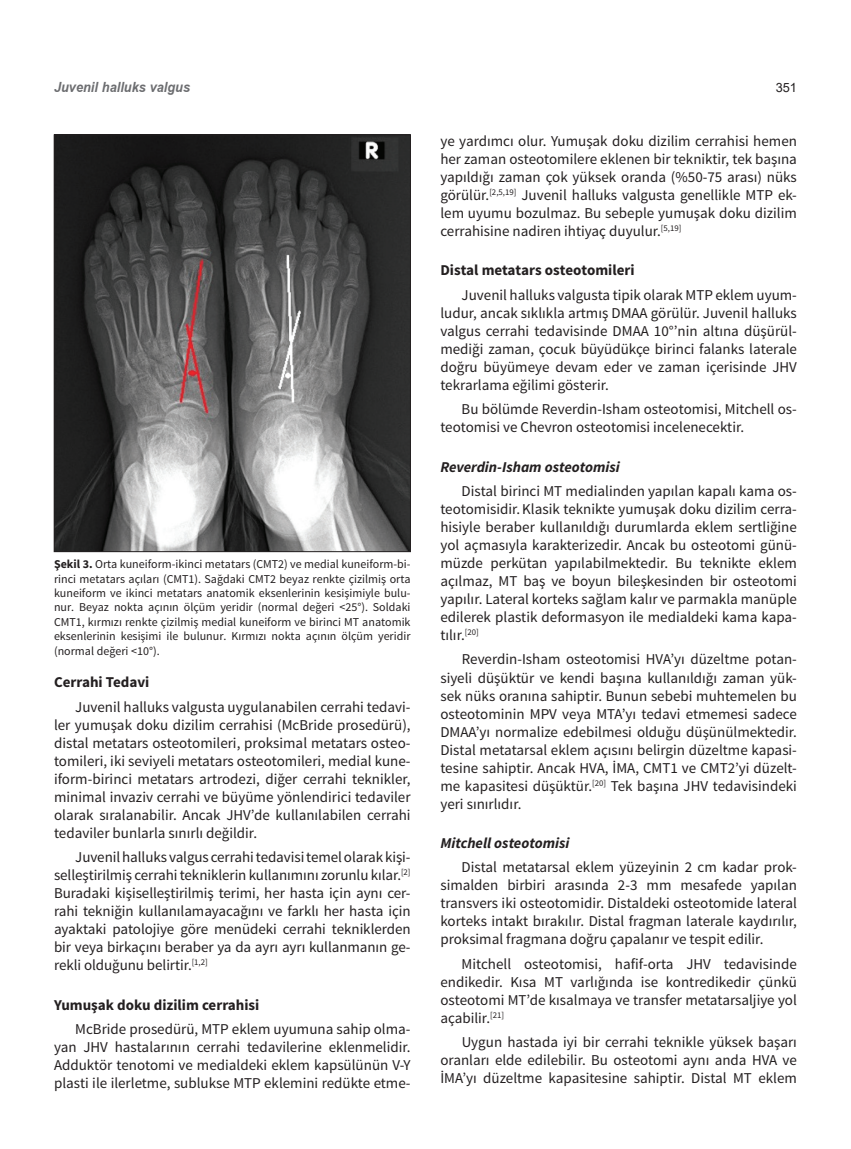
<style>
.page{position:relative;width:851px;height:1149px;background:#fff}
.page>*{position:absolute;margin:0;border:0;box-sizing:border-box;transform-origin:0 0}
.t1{font:15px/18px "Source Sans Pro";color:#231f20;text-align:justify}
.t2{font:700 15px "Source Sans Pro";color:#231f20}
.t3{font:italic 700 15px "Source Sans Pro";color:#231f20}
.t4{font:italic 700 14.1px "TR Arial";color:#6c6d70;scale:.91 1}
.t5{font:12.75px "Arial";color:#231f20}
.t6{font:12px/14.4px "Source Sans Pro";color:#231f20;text-align:justify}
.s1{font-weight:700}
</style>
<div class="page">
<img style="left:56px;top:137px;width:352px;height:412px">
<div style="left:54px;top:135px;width:356px;height:416px;border:1px solid #231f20"></div>
<p class="t4" style="left:54px;top:77px;width:151px">Juvenil halluks valgus</p>
<p class="t5" style="left:775px;top:79px;width:23px">351</p>
<p class="t6" style="left:54px;top:557px;width:358px"><span class="s1">Şekil 3.</span> Orta kuneiform-ikinci metatars (CMT2) ve medial kuneiform-bi&shy;rinci metatars açıları (CMT1). Sağdaki CMT2 beyaz renkte çizilmiş orta kuneiform ve ikinci metatars anatomik eksenlerinin kesişimiyle bulu&shy;nur. Beyaz nokta açının ölçüm yeridir (normal değeri &lt;25°). Soldaki CMT1, kırmızı renkte çizilmiş medial kuneiform ve birinci MT anatomik eksenlerinin kesişimi ile bulunur. Kırmızı nokta açının ölçüm yeridir (normal değeri &lt;10°).</p>
<p class="t2" style="left:54px;top:672px;width:97px">Cerrahi Tedavi</p>
<p class="t1" style="left:54px;top:697px;width:358px;text-indent:21px">Juvenil halluks valgusta uygulanabilen cerrahi tedavi&shy;ler yumuşak doku dizilim cerrahisi (McBride prosedürü), distal metatars osteotomileri, proksimal metatars osteo&shy;tomileri, iki seviyeli metatars osteotomileri, medial kune&shy;iform-birinci metatars artrodezi, diğer cerrahi teknikler, minimal invaziv cerrahi ve büyüme yönlendirici tedaviler olarak sıralanabilir. Ancak JHV’de kullanılabilen cerrahi tedaviler bunlarla sınırlı değildir.</p>
<p class="t1" style="left:54px;top:848px;width:358px;text-indent:21px">Juvenil halluks valgus cerrahi tedavisi temel olarak kişi&shy;selleştirilmiş cerrahi tekniklerin kullanımını zorunlu kılar.<sup>[2] </sup>Buradaki kişiselleştirilmiş terimi, her hasta için aynı cer&shy;rahi tekniğin kullanılamayacağını ve farklı her hasta için ayaktaki patolojiye göre menüdeki cerrahi tekniklerden bir veya birkaçını beraber ya da ayrı ayrı kullanmanın ge&shy;rekli olduğunu belirtir.<sup>[1,2]</sup></p>
<p class="t2" style="left:54px;top:994px;width:207px">Yumuşak doku dizilim cerrahisi</p>
<p class="t1" style="left:54px;top:1019px;width:358px;text-indent:21px">McBride prosedürü, MTP eklem uyumuna sahip olma&shy;yan JHV hastalarının cerrahi tedavilerine eklenmelidir.<br>Adduktör tenotomi ve medialdeki eklem kapsülünün V-Y plasti ile ilerletme, sublukse MTP eklemini redükte etme-</p>
<p class="t1" style="left:440px;top:132px;width:358px">ye yardımcı olur. Yumuşak doku dizilim cerrahisi hemen her zaman osteotomilere eklenen bir tekniktir, tek başına yapıldığı zaman çok yüksek oranda (%50-75 arası) nüks görülür.<sup>[2,5,19]</sup> Juvenil halluks valgusta genellikle MTP ek&shy;lem uyumu bozulmaz. Bu sebeple yumuşak doku dizilim cerrahisine nadiren ihtiyaç duyulur.<sup>[5,19]</sup></p>
<p class="t2" style="left:440px;top:261px;width:196px">Distal metatars osteotomileri</p>
<p class="t1" style="left:440px;top:286px;width:358px;text-indent:21px">Juvenil halluks valgusta tipik olarak MTP eklem uyum&shy;ludur, ancak sıklıkla artmış DMAA görülür. Juvenil halluks valgus cerrahi tedavisinde DMAA 10°’nin altına düşürül&shy;mediği zaman, çocuk büyüdükçe birinci falanks laterale doğru büyümeye devam eder ve zaman içerisinde JHV tekrarlama eğilimi gösterir.</p>
<p class="t1" style="left:440px;top:400px;width:358px;text-indent:21px">Bu bölümde Reverdin-Isham osteotomisi, Mitchell os&shy;teotomisi ve Chevron osteotomisi incelenecektir.</p>
<p class="t3" style="left:440px;top:457px;width:181px">Reverdin-Isham osteotomisi</p>
<p class="t1" style="left:440px;top:482px;width:358px;text-indent:21px">Distal birinci MT medialinden yapılan kapalı kama os&shy;teotomisidir.Klasik teknikte yumuşak doku dizilim cerra&shy;hisiyle beraber kullanıldığı durumlarda eklem sertliğine yol açmasıyla karakterizedir. Ancak bu osteotomi günü&shy;müzde perkütan yapılabilmektedir. Bu teknikte eklem açılmaz, MT baş ve boyun bileşkesinden bir osteotomi yapılır. Lateral korteks sağlam kalır ve parmakla manüple edilerek plastik deformasyon ile medialdeki kama kapa&shy;tılır.<sup>[20]</sup></p>
<p class="t1" style="left:440px;top:650px;width:358px;text-indent:21px">Reverdin-Isham osteotomisi HVA’yı düzeltme potan&shy;siyeli düşüktür ve kendi başına kullanıldığı zaman yük&shy;sek nüks oranına sahiptir. Bunun sebebi muhtemelen bu osteotominin MPV veya MTA’yı tedavi etmemesi sadece DMAA’yı normalize edebilmesi olduğu düşünülmektedir.<br>Distal metatarsal eklem açısını belirgin düzeltme kapasi&shy;tesine sahiptir. Ancak HVA, İMA, CMT1 ve CMT2’yi düzelt&shy;me kapasitesi düşüktür.<sup>[20]</sup> Tek başına JHV tedavisindeki yeri sınırlıdır.</p>
<p class="t3" style="left:440px;top:833px;width:130px">Mitchell osteotomisi</p>
<p class="t1" style="left:440px;top:858px;width:358px;text-indent:21px">Distal metatarsal eklem yüzeyinin 2 cm kadar prok&shy;simalden birbiri arasında 2-3 mm mesafede yapılan transvers iki osteotomidir. Distaldeki osteotomide lateral korteks intakt bırakılır. Distal fragman laterale kaydırılır, proksimal fragmana doğru çapalanır ve tespit edilir.</p>
<p class="t1" style="left:440px;top:954px;width:358px;text-indent:21px">Mitchell osteotomisi, hafif-orta JHV tedavisinde endikedir. Kısa MT varlığında ise kontredikedir çünkü osteotomi MT’de kısalmaya ve transfer metatarsaljiye yol açabilir.<sup>[21]</sup></p>
<p class="t1" style="left:440px;top:1033px;width:358px;text-indent:21px">Uygun hastada iyi bir cerrahi teknikle yüksek başarı oranları elde edilebilir. Bu osteotomi aynı anda HVA ve İMA’yı düzeltme kapasitesine sahiptir. Distal MT eklem</p>
</div>
